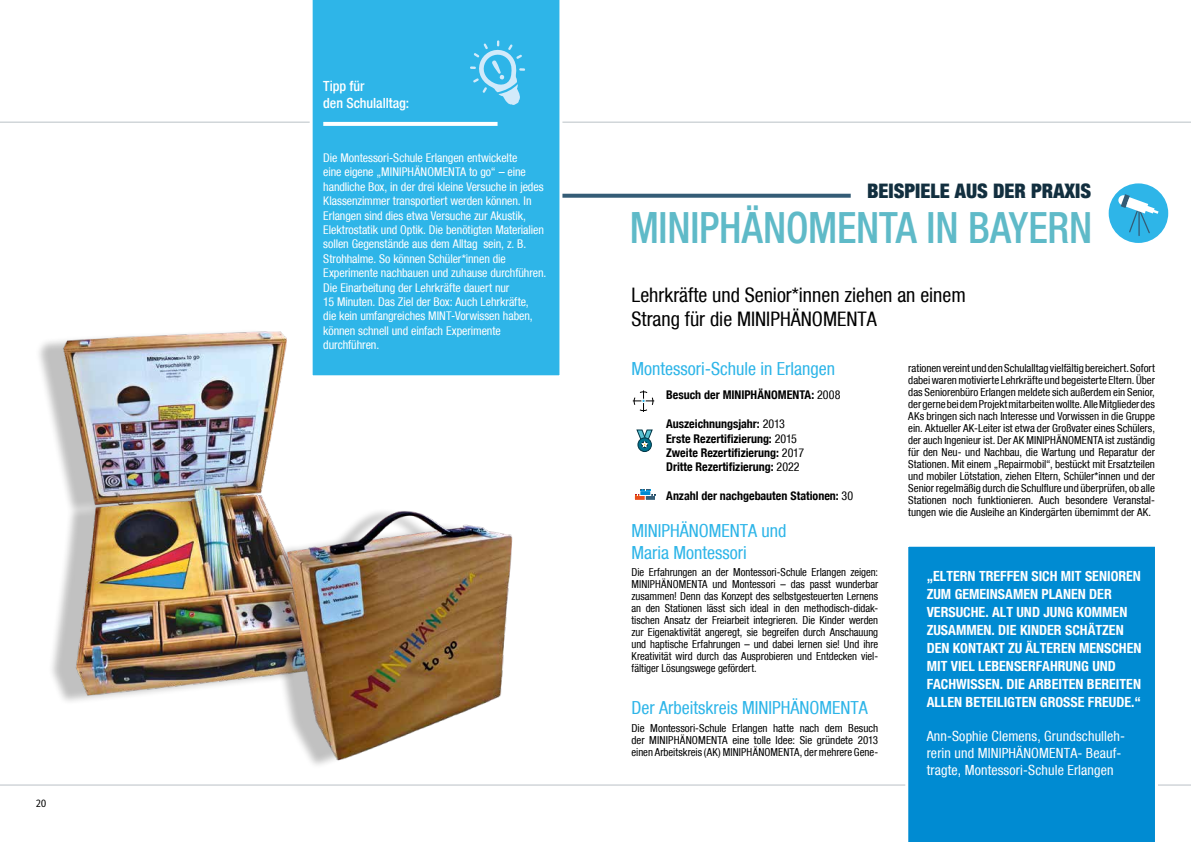
<style>
.page{position:relative;width:1191px;height:842px;background:#fff}
.page>*{position:absolute;margin:0;border:0;box-sizing:border-box;transform-origin:0 0}
.t1{font:500 condensed 43px "Bfz";letter-spacing:-.005em;color:#5fbac8;scale:.94 1}
.t2{font:condensed 20px/24px "Bfz";color:#000}
.t3{font:900 condensed 20px "Bfz";color:#122f3f}
.t4{font:condensed 18px/21.6px "Bfz";color:#2eb5e8}
.t5{font:700 condensed 14px/18px "Bfz";color:#fff}
.t6{font:condensed 14px/17px "Bfz";letter-spacing:.01em;color:#fff}
.t7{font:500 condensed 14px/16.8px "Bfz";letter-spacing:-.005em;color:#fff}
.t8{font:condensed 12px/14.4px "Bfz";letter-spacing:-.01em;color:#fff}
.t9{font:700 condensed 12px/14.4px "Bfz";color:#000}
.t10{font:condensed 11px/12px "Bfz";letter-spacing:-.005em;color:#000;text-align:justify}
.t11{font:11px "Fira Sans Condensed";color:#000}
.s1{font-weight:400}
</style>
<div class="page">
<hr style="left:0;top:122px;width:1191px;height:1px;background:#bac1c6">
<hr style="left:0;top:785px;width:1191px;height:1px;background:#bac1c6">
<svg style="left:633px;top:390px;width:22px;height:22px"></svg>
<div style="left:638px;top:438px;width:13px;height:13px;background:#00718c;border-radius:50%"></div>
<div style="left:638px;top:438px;width:13px;height:14px;border:1px solid #003545;border-radius:50%"></div>
<svg style="left:636px;top:429px;width:16px;height:19px"></svg>
<div style="left:634px;top:495px;width:11px;height:5px;border:1px solid #fff"></div>
<svg style="left:635px;top:489px;width:20px;height:11px"></svg>
<div style="left:34px;top:328px;width:273px;height:377px;background:#000;opacity:.25"></div>
<img style="left:49px;top:328px;width:258px;height:375px">
<div style="left:258px;top:507px;width:238px;height:262px;background:#000;opacity:.25"></div>
<img style="left:274px;top:504px;width:239px;height:260px">
<svg style="left:562px;top:194px;width:288px;height:4px"></svg>
<div style="left:1108px;top:183px;width:60px;height:60px;background:#2eb5e8;border-radius:50%"></div>
<svg style="left:1118px;top:195px;width:10px;height:10px"></svg>
<svg style="left:1120px;top:194px;width:38px;height:41px"></svg>
<div style="left:903px;top:546px;width:256px;height:296px;background:#008bd2"></div>
<div style="left:310px;top:0;width:252px;height:376px;background:#2eb5e8"></div>
<svg style="left:323px;top:122px;width:174px;height:4px"></svg>
<svg style="left:470px;top:40px;width:55px;height:65px;background:#59c3ec"></svg>
<p class="t11" style="left:36px;top:795px;width:12px">20</p>
<p class="t7" style="left:323px;top:77px;width:87px">Tipp für<br>den Schulalltag:</p>
<p class="t8" style="left:323px;top:150px;width:225px">Die Montessori-Schule Erlangen entwickelte<br>eine eigene „MINIPHÄNOMENTA to go“ – eine handliche Box, in der drei kleine Versuche in jedes Klassenzimmer transportiert werden können. In Erlangen sind dies etwa Versuche zur Akustik, Elektrostatik und Optik. Die benötigten Materialien sollen Gegenstände aus dem Alltag sein, z. B.<br>Strohhalme. So können Schüler*innen die Experimente nachbauen und zuhause durchführen.<br>Die Einarbeitung der Lehrkräfte dauert nur<br>15 Minuten. Das Ziel der Box: Auch Lehrkräfte,<br>die kein umfangreiches MINT-Vorwissen haben, können schnell und einfach Experimente durchführen.</p>
<h2 class="t3" style="left:867px;top:178px;width:226px">BEISPIELE AUS DER PRAXIS</h2>
<h1 class="t1" style="left:629px;top:202px;width:493px">MINIPHÄNOMENTA IN BAYERN</h1>
<h2 class="t2" style="left:631px;top:283px;width:336px">Lehrkräfte und Senior*innen ziehen an einem<br>Strang für die MINIPHÄNOMENTA</h2>
<h3 class="t4" style="left:631px;top:358px;width:205px">Montessori-Schule in Erlangen</h3>
<p class="t9" style="left:666px;top:388px;width:176px">Besuch der MINIPHÄNOMENTA: <span class="s1">2008</span></p>
<p class="t9" style="left:666px;top:417px;width:139px">Auszeichnungsjahr: <span class="s1">2013<br></span>Erste Rezertifizierung: <span class="s1">2015<br></span>Zweite Rezertifizierung: <span class="s1">2017<br></span>Dritte Rezertifizierung: <span class="s1">2022</span></p>
<p class="t9" style="left:666px;top:489px;width:188px">Anzahl der nachgebauten Stationen: <span class="s1">30</span></p>
<h3 class="t4" style="left:631px;top:520px;width:157px">MINIPHÄNOMENTA und<br>Maria Montessori</h3>
<p class="t10" style="left:631px;top:566px;width:248px">Die Erfahrungen an der Montessori-Schule Erlangen zeigen:<br>MINIPHÄNOMENTA und Montessori – das passt wunderbar zusammen! Denn das Konzept des selbstgesteuerten Lernens an den Stationen lässt sich ideal in den methodisch-didak&shy;tischen Ansatz der Freiarbeit integrieren. Die Kinder werden zur Eigenaktivität angeregt, sie begreifen durch Anschauung und haptische Erfahrungen – und dabei lernen sie! Und ihre Kreativität wird durch das Ausprobieren und Entdecken viel&shy;fältiger Lösungswege gefördert.</p>
<h3 class="t4" style="left:631px;top:696px;width:238px">Der Arbeitskreis MINIPHÄNOMENTA</h3>
<p class="t10" style="left:631px;top:722px;width:248px">Die Montessori-Schule Erlangen hatte nach dem Besuch der MINIPHÄNOMENTA eine tolle Idee: Sie gründete 2013 einen Arbeitskreis (AK) MINIPHÄNOMENTA, der mehrere Gene-</p>
<p class="t10" style="left:908px;top:362px;width:248px">rationen vereint und den Schulalltag vielfältig bereichert. Sofort dabei waren motivierte Lehrkräfte und begeisterte Eltern. Über das Seniorenbüro Erlangen meldete sich außerdem ein Senior, der gerne bei dem Projekt mitarbeiten wollte. Alle Mitglieder des AKs bringen sich nach Interesse und Vorwissen in die Gruppe ein. Aktueller AK-Leiter ist etwa der Großvater eines Schülers, der auch Ingenieur ist. Der AK MINIPHÄNOMENTA ist zuständig für den Neu- und Nachbau, die Wartung und Reparatur der Stationen. Mit einem „Repairmobil“, bestückt mit Ersatzteilen und mobiler Lötstation, ziehen Eltern, Schüler*innen und der Senior regelmäßig durch die Schulflure und überprüfen, ob alle Stationen noch funktionieren. Auch besondere Veranstal&shy;tungen wie die Ausleihe an Kindergärten übernimmt der AK.</p>
<p class="t5" style="left:926px;top:567px;width:216px">„ELTERN TREFFEN SICH MIT SENIOREN<br>ZUM GEMEINSAMEN PLANEN DER<br>VERSUCHE. ALT UND JUNG KOMMEN<br>ZUSAMMEN. DIE KINDER SCHÄTZEN<br>DEN KONTAKT ZU ÄLTEREN MENSCHEN<br>MIT VIEL LEBENSERFAHRUNG UND<br>FACHWISSEN. DIE ARBEITEN BEREITEN<br>ALLEN BETEILIGTEN GROSSE FREUDE.“</p>
<p class="t6" style="left:926px;top:728px;width:200px">Ann-Sophie Clemens, Grundschulleh&shy;rerin und MINIPHÄNOMENTA- Beauf&shy;tragte, Montessori-Schule Erlangen</p>
</div>
